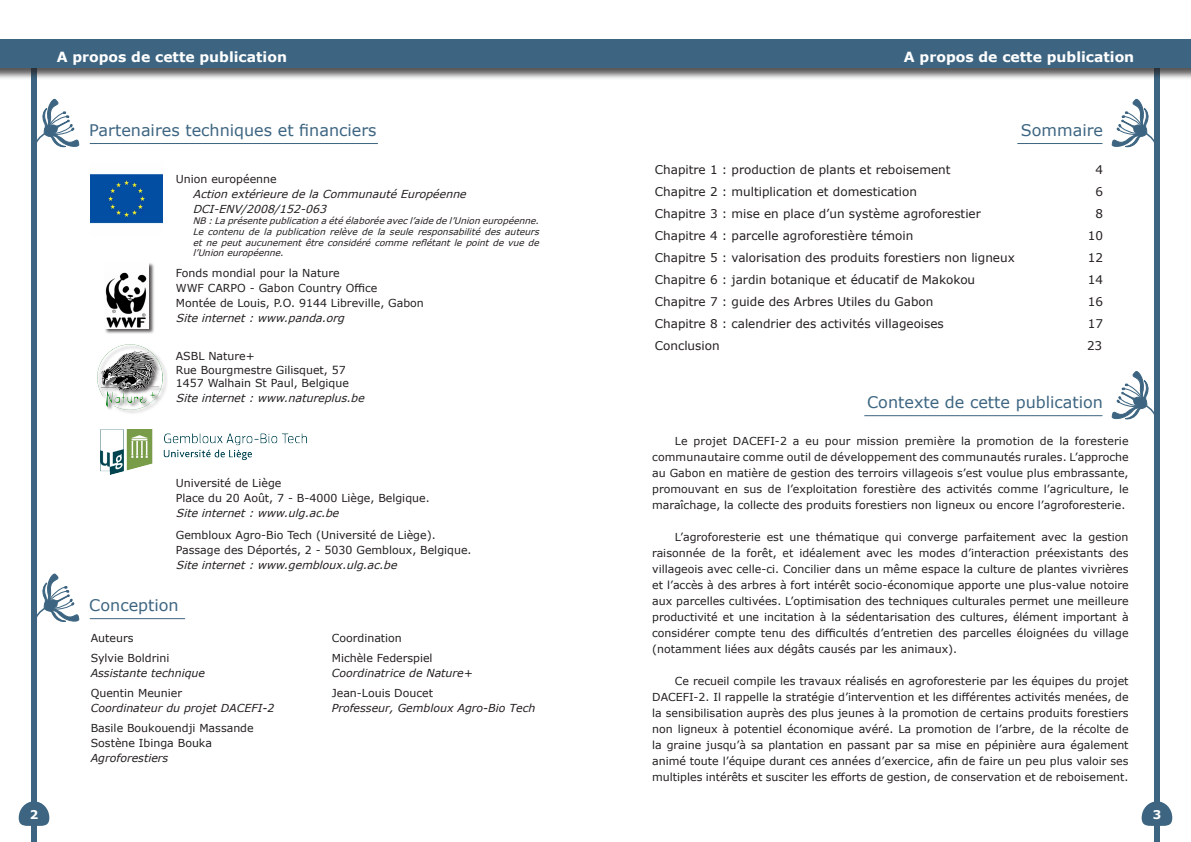
<style>
.page{position:relative;width:1191px;height:842px;background:#fff}
.page>*{position:absolute;margin:0;border:0;box-sizing:border-box;transform-origin:0 0}
.t1{font:16px "Verdana";color:#3d6581}
.t2{font:700 14px "Verdana";color:#fff}
.SOMMAIRE{font:12px "Verdana";color:#231f20}
.t3{font:700 12px "Verdana";color:#fff}
.t4{font:11px/16px "Verdana";color:#231f20;text-align:justify}
.t5{font:italic 11px "Verdana";color:#231f20}
.t6{font:italic 11px "Verdana";color:#231f20}
.t7{font:italic 9px/10.8px "Verdana";color:#231f20;text-align:justify}
</style>
<div class="page">
<svg style="left:19px;top:801px;width:30px;height:25px"></svg>
<div style="left:31px;top:66px;width:6px;height:776px;background:#3d6581"></div>
<div style="left:1154px;top:67px;width:5px;height:775px;background:#3d6581"></div>
<div style="left:0;top:39px;width:1191px;height:41px;background:#231f20;opacity:.75"></div>
<div style="left:0;top:40px;width:1191px;height:28px;background:#3d6581"></div>
<hr style="left:90px;top:143px;width:288px;height:1px;background:#3d6581">
<div style="left:98px;top:345px;width:70px;height:70px;background:#231f20;opacity:.75"></div>
<img style="left:98px;top:345px;width:64px;height:64px">
<div style="left:104px;top:262px;width:50px;height:72px;background:#231f20;opacity:.75"></div>
<img style="left:104px;top:262px;width:44px;height:66px">
<svg style="left:37px;top:98px;width:42px;height:50px"></svg>
<img style="left:101px;top:429px;width:206px;height:45px">
<img style="left:90px;top:174px;width:72px;height:50px">
<hr style="left:90px;top:618px;width:95px;height:1px;background:#3d6581">
<svg style="left:37px;top:573px;width:42px;height:49px"></svg>
<svg style="left:1141px;top:801px;width:31px;height:26px"></svg>
<hr style="left:1017px;top:143px;width:85px;height:1px;background:#3d6581">
<svg style="left:1111px;top:98px;width:43px;height:50px"></svg>
<hr style="left:864px;top:415px;width:238px;height:1px;background:#3d6581">
<svg style="left:1111px;top:371px;width:43px;height:49px"></svg>
<p class="t2" style="left:57px;top:47px;width:232px">A propos de cette publication</p>
<p class="t1" style="left:89px;top:119px;width:289px">Partenaires techniques et financiers</p>
<p class="t4" style="left:176px;top:171px;width:102px">Union européenne</p>
<p class="t5" style="left:193px;top:187px;width:278px">ActionextérieuredelaCommunautéEuropéenne</p>
<p class="t5" style="left:193px;top:202px;width:139px">DCI-ENV/2008/152-063</p>
<p class="t7" style="left:193px;top:215px;width:351px">NB :Laprésentepublicationaétéélaboréeavecl’aidedel’Unioneuropéenne.<br>Le contenu de la publication relève de la seule responsabilité des auteurs et ne peut aucunement être considéré comme reflétant le point de vue de l’Unioneuropéenne.</p>
<p class="t4" style="left:176px;top:265px;width:165px">Fonds mondial pour la Nature</p>
<p class="t4" style="left:176px;top:280px;width:203px">WWF CARPO - Gabon Country Office</p>
<p class="t4" style="left:176px;top:295px;width:249px">Montée de Louis, P.O. 9144 Libreville, Gabon</p>
<p class="t5" style="left:176px;top:311px;width:174px">Siteinternet:www.panda.org</p>
<p class="t4" style="left:176px;top:348px;width:80px">ASBL Nature+</p>
<p class="t4" style="left:176px;top:361px;width:171px">Rue Bourgmestre Gilisquet, 57</p>
<p class="t4" style="left:176px;top:375px;width:175px">1457 Walhain St Paul, Belgique</p>
<p class="t5" style="left:176px;top:390px;width:194px">Siteinternet:www.natureplus.be</p>
<p class="t3" style="left:30px;top:806px;width:10px">2</p>
<p class="t4" style="left:176px;top:475px;width:107px">Université de Liège</p>
<p class="t4" style="left:176px;top:490px;width:255px">Place du 20 Août, 7 - B-4000 Liège, Belgique.</p>
<p class="t5" style="left:176px;top:505px;width:168px">Siteinternet:www.ulg.ac.be</p>
<p class="t4" style="left:176px;top:527px;width:261px">Gembloux Agro-Bio Tech (Université de Liège).</p>
<p class="t4" style="left:176px;top:542px;width:297px">Passage des Déportés, 2 - 5030 Gembloux, Belgique.</p>
<p class="t5" style="left:176px;top:557px;width:226px">Siteinternet:www.gembloux.ulg.ac.be</p>
<p class="t1" style="left:89px;top:594px;width:91px">Conception</p>
<p class="t4" style="left:91px;top:630px;width:44px">Auteurs</p>
<p class="t4" style="left:91px;top:650px;width:80px">Sylvie Boldrini</p>
<p class="t6" style="left:91px;top:666px;width:116px">Assistante technique</p>
<p class="t4" style="left:91px;top:685px;width:93px">Quentin Meunier</p>
<p class="t6" style="left:91px;top:701px;width:185px">Coordinateur du projet DACEFI-2</p>
<p class="t4" style="left:91px;top:720px;width:164px">Basile Boukouendji Massande</p>
<p class="t4" style="left:91px;top:735px;width:123px">Sostène Ibinga Bouka</p>
<p class="t6" style="left:91px;top:751px;width:79px">Agroforestiers</p>
<p class="t4" style="left:332px;top:630px;width:72px">Coordination</p>
<p class="t4" style="left:332px;top:650px;width:102px">Michèle Federspiel</p>
<p class="t6" style="left:332px;top:666px;width:143px">Coordinatrice de Nature+</p>
<p class="t4" style="left:332px;top:685px;width:103px">Jean-Louis Doucet</p>
<p class="t6" style="left:332px;top:701px;width:205px">Professeur, Gembloux Agro-Bio Tech</p>
<p class="t2" style="left:904px;top:47px;width:232px">A propos de cette publication</p>
<p class="t1" style="left:1021px;top:119px;width:84px">Sommaire</p>
<p class="SOMMAIRE" style="left:655px;top:161px;width:297px">Chapitre 1 : production de plants et reboisement</p>
<p class="SOMMAIRE" style="left:1095px;top:161px;width:9px">4</p>
<p class="SOMMAIRE" style="left:655px;top:183px;width:264px">Chapitre 2 : multiplication et domestication</p>
<p class="SOMMAIRE" style="left:1095px;top:183px;width:9px">6</p>
<p class="SOMMAIRE" style="left:655px;top:205px;width:327px">Chapitre 3 : mise en place d’un système agroforestier</p>
<p class="SOMMAIRE" style="left:1095px;top:205px;width:9px">8</p>
<p class="SOMMAIRE" style="left:655px;top:227px;width:260px">Chapitre 4 : parcelle agroforestière témoin</p>
<p class="SOMMAIRE" style="left:1087px;top:227px;width:17px">10</p>
<p class="SOMMAIRE" style="left:655px;top:249px;width:361px">Chapitre 5 : valorisation des produits forestiers non ligneux</p>
<p class="SOMMAIRE" style="left:1087px;top:249px;width:17px">12</p>
<p class="SOMMAIRE" style="left:655px;top:271px;width:322px">Chapitre 6 : jardin botanique et éducatif de Makokou</p>
<p class="SOMMAIRE" style="left:1087px;top:271px;width:17px">14</p>
<p class="SOMMAIRE" style="left:655px;top:293px;width:280px">Chapitre 7 : guide des Arbres Utiles du Gabon</p>
<p class="SOMMAIRE" style="left:1087px;top:293px;width:17px">16</p>
<p class="SOMMAIRE" style="left:655px;top:315px;width:290px">Chapitre 8 : calendrier des activités villageoises</p>
<p class="SOMMAIRE" style="left:1087px;top:315px;width:17px">17</p>
<p class="SOMMAIRE" style="left:655px;top:337px;width:66px">Conclusion</p>
<p class="SOMMAIRE" style="left:1087px;top:337px;width:17px">23</p>
<p class="t1" style="left:867px;top:391px;width:237px">Contexte de cette publication</p>
<p class="t4" style="left:652px;top:433px;width:478px;text-indent:23px">Le projet DACEFI-2 a eu pour mission première la promotion de la foresterie communautaire comme outil de développement des communautés rurales. L’approche au Gabon en matière de gestion des terroirs villageois s’est voulue plus embrassante, promouvant en sus de l’exploitation forestière des activités comme l’agriculture, le maraîchage, la collecte des produits forestiers non ligneux ou encore l’agroforesterie.</p>
<p class="t4" style="left:652px;top:529px;width:478px;text-indent:23px">L’agroforesterie est une thématique qui converge parfaitement avec la gestion raisonnée de la forêt, et idéalement avec les modes d’interaction préexistants des villageois avec celle-ci. Concilier dans un même espace la culture de plantes vivrières et l’accès à des arbres à fort intérêt socio-économique apporte une plus-value notoire aux parcelles cultivées. L’optimisation des techniques culturales permet une meilleure productivité et une incitation à la sédentarisation des cultures, élément important à considérer compte tenu des difficultés d’entretien des parcelles éloignées du village (notamment liées aux dégâts causés par les animaux).</p>
<p class="t4" style="left:652px;top:673px;width:478px;text-indent:23px">Ce recueil compile les travaux réalisés en agroforesterie par les équipes du projet DACEFI-2. Il rappelle la stratégie d’intervention et les différentes activités menées, de la sensibilisation auprès des plus jeunes à la promotion de certains produits forestiers non ligneux à potentiel économique avéré. La promotion de l’arbre, de la récolte de la graine jusqu’à sa plantation en passant par sa mise en pépinière aura également animé toute l’équipe durant ces années d’exercice, afin de faire un peu plus valoir ses multiples intérêts et susciter les efforts de gestion, de conservation et de reboisement.</p>
<p class="t3" style="left:1152px;top:806px;width:10px">3</p>
</div>
